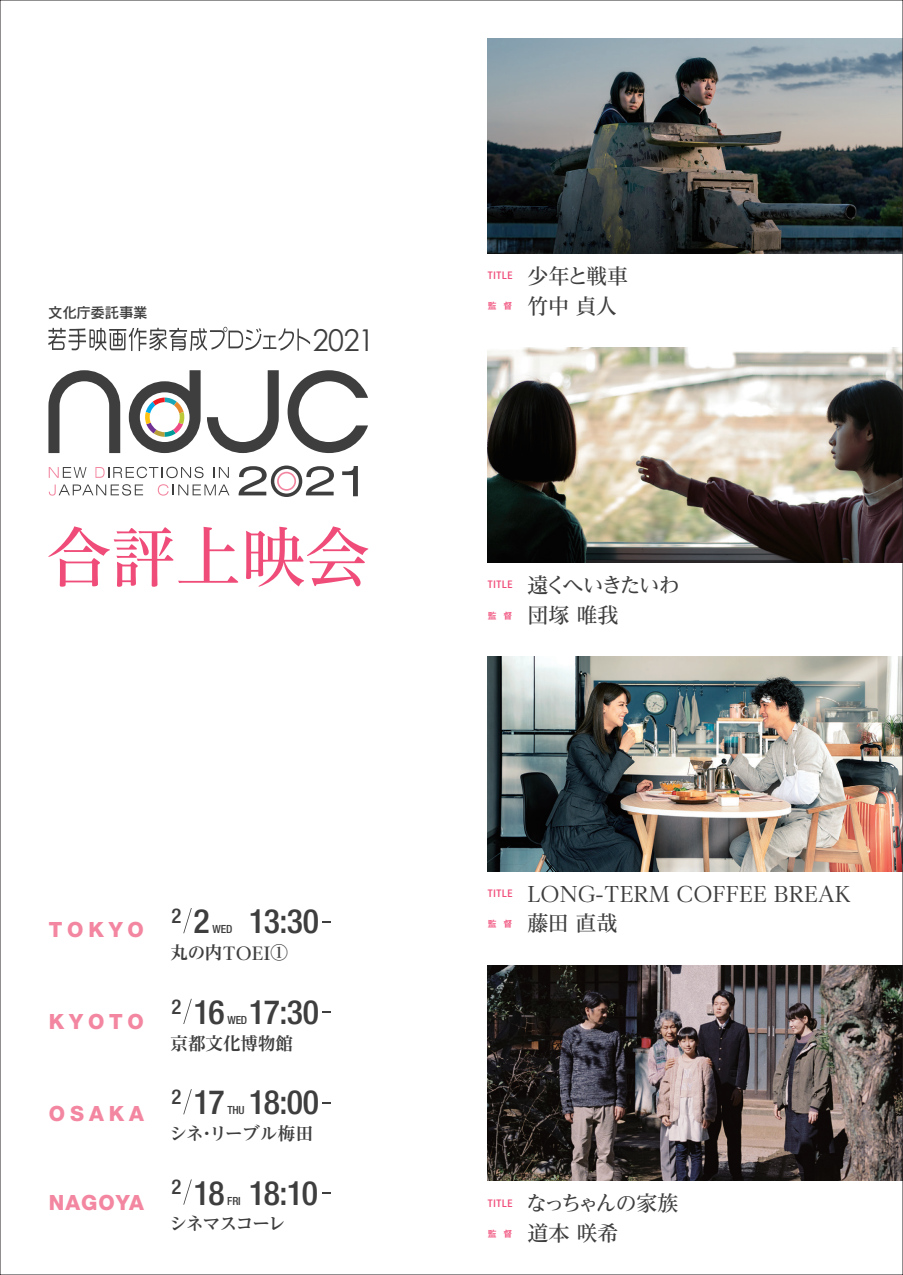
<style>
.page{position:relative;width:903px;height:1275px;background:#fff}
.page>*{position:absolute;margin:0;border:0;box-sizing:border-box;transform-origin:0 0}
.t1{font:500 64.58px "Reim Pro";color:#f04c79}
.t2{font:500 condensed 33.43px "Helvetica Neue LT Pro";letter-spacing:-.035em;color:#3e3e3f}
.t3{font:30.1px "Century Gothic";color:#3e3e3f;scale:.95 1}
.t4{font:500 21px/29.8px "Reim Pro";color:#3e3e3f}
.t5{font:800 21px "Helvetica Neue LT Pro";letter-spacing:.23em;color:#f386a0}
.t6{font:500 21px/29.8px "Reim Pro";letter-spacing:-.085em;color:#3e3e3f}
.t7{font:500 21px/29.8px "Reim Pro";letter-spacing:-.05em;color:#3e3e3f}
.t8{font:500 condensed 20.47px "Helvetica Neue LT Pro";color:#3e3e3f}
.t9{font:700 17.5px "Reim Pro";color:#3e3e3f}
.t10{font:700 17.5px "Reim Pro";letter-spacing:-.05em;color:#3e3e3f}
.t11{font:14.53px "Rodin CID DB";letter-spacing:-.02em;color:#3e3e3f}
.t12{font:500 condensed 11.2px "Helvetica Neue LT Pro";letter-spacing:-.015em;color:#3e3e3f}
.t13{font:500 condensed 10.5px "Helvetica Neue LT Pro";letter-spacing:.065em;color:#f04c79}
.t14{font:700 8.75px "Futo Go B101 Pro";color:#f04c79}
.s1{font-size:33.43px}
</style>
<div class="page">
<img style="left:488px;top:39px;width:413px;height:214px">
<img style="left:488px;top:966px;width:413px;height:214px">
<img style="left:488px;top:348px;width:413px;height:214px">
<img style="left:488px;top:657px;width:413px;height:214px">
<svg style="left:183px;top:908px;width:9px;height:25px"></svg>
<svg style="left:183px;top:999px;width:9px;height:25px"></svg>
<svg style="left:183px;top:1089px;width:9px;height:25px"></svg>
<svg style="left:183px;top:1179px;width:9px;height:26px"></svg>
<svg style="left:322px;top:1192px;width:9px;height:2px"></svg>
<svg style="left:48px;top:327px;width:262px;height:24px"></svg>
<svg style="left:48px;top:370px;width:72px;height:83px"></svg>
<svg style="left:207px;top:370px;width:72px;height:83px"></svg>
<svg style="left:288px;top:370px;width:80px;height:83px"></svg>
<svg style="left:129px;top:370px;width:72px;height:83px"></svg>
<svg style="left:49px;top:467px;width:38px;height:11px"></svg>
<svg style="left:95px;top:467px;width:109px;height:11px"></svg>
<svg style="left:214px;top:467px;width:15px;height:11px"></svg>
<svg style="left:49px;top:484px;width:94px;height:12px"></svg>
<svg style="left:158px;top:484px;width:71px;height:12px"></svg>
<svg style="left:239px;top:465px;width:95px;height:32px"></svg>
<svg style="left:342px;top:466px;width:16px;height:30px"></svg>
<p class="t11" style="left:48px;top:303px;width:101px">文化庁委託事業</p>
<h3 class="t3" style="left:313px;top:321px;width:66px">2021</h3>
<h1 class="t1" style="left:47px;top:504px;width:325px">合評上映会</h1>
<p class="t5" style="left:49px;top:917px;width:97px">TOKYO</p>
<p class="t8" style="left:172px;top:903px;width:40px">2 <span class="s1">2</span></p>
<h2 class="t2" style="left:249px;top:901px;width:72px">13:30</h2>
<p class="t9" style="left:171px;top:938px;width:119px">丸の内TOEI①</p>
<p class="t12" style="left:213px;top:923px;width:21px">WED</p>
<p class="t5" style="left:49px;top:1009px;width:97px">KYOTO</p>
<h2 class="t2" style="left:172px;top:992px;width:55px"><sup>2</sup> 16</h2>
<h2 class="t2" style="left:249px;top:992px;width:72px">17:30</h2>
<p class="t9" style="left:171px;top:1029px;width:124px">京都文化博物館</p>
<p class="t12" style="left:227px;top:1013px;width:21px">WED</p>
<p class="t5" style="left:49px;top:1101px;width:97px">OSAKA</p>
<h2 class="t2" style="left:172px;top:1082px;width:54px"><sup>2</sup> 17</h2>
<h2 class="t2" style="left:249px;top:1082px;width:72px">18:00</h2>
<p class="t9" style="left:169px;top:1119px;width:145px">シネ・リーブル梅田</p>
<p class="t12" style="left:227px;top:1104px;width:19px">THU</p>
<p class="t5" style="left:49px;top:1190px;width:97px">NAGOYA</p>
<h2 class="t2" style="left:172px;top:1173px;width:55px"><sup>2</sup> 18</h2>
<h2 class="t2" style="left:249px;top:1173px;width:71px">18:10</h2>
<p class="t10" style="left:169px;top:1209px;width:118px">シネマスコーレ</p>
<p class="t12" style="left:227px;top:1194px;width:15px">FRI</p>
<p class="t13" style="left:488px;top:269px;width:26px">TITLE</p>
<p class="t14" style="left:488px;top:299px;width:26px">監 督</p>
<p class="t4" style="left:527px;top:261px;width:102px">少年と戦車竹中 貞人</p>
<p class="t13" style="left:488px;top:578px;width:26px">TITLE</p>
<p class="t14" style="left:488px;top:608px;width:26px">監 督</p>
<p class="t6" style="left:527px;top:570px;width:154px">遠くへいきたいわ団塚 唯我</p>
<p class="t13" style="left:488px;top:887px;width:26px">TITLE</p>
<p class="t14" style="left:488px;top:917px;width:26px">監 督</p>
<p class="t4" style="left:527px;top:878px;width:325px">LONG-TERM COFFEE BREAK藤田 直哉</p>
<p class="t13" style="left:488px;top:1196px;width:26px">TITLE</p>
<p class="t14" style="left:488px;top:1226px;width:26px">監 督</p>
<p class="t7" style="left:526px;top:1188px;width:154px">なっちゃんの家族道本 咲希</p>
</div>
